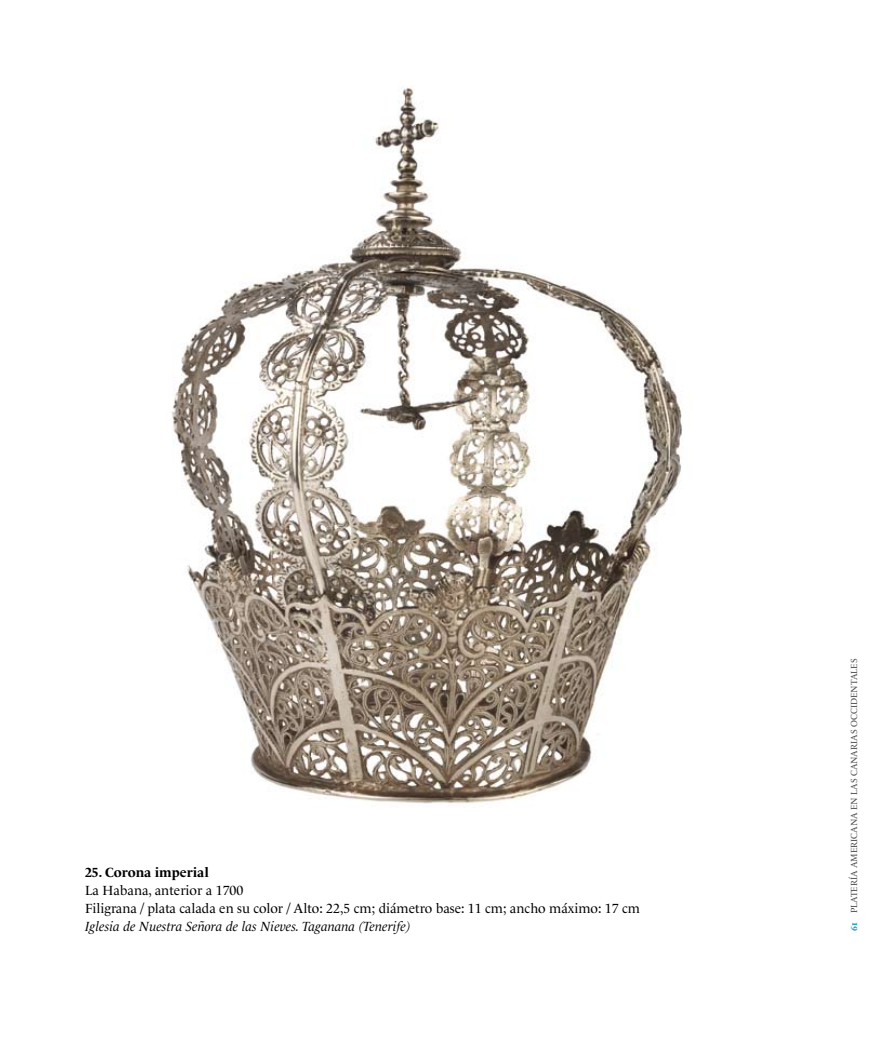
<style>
.page{position:relative;width:893px;height:1063px;background:#fff}
.page>*{position:absolute;margin:0;border:0;box-sizing:border-box;transform-origin:0 0}
.t1{font:13.5px/18px "Le Monde Livre";color:#000}
.t2{font:italic 13.5px "Le Monde Livre";color:#000}
.t3{font:700 13.5px "Le Monde Livre";color:#000}
.t4{font:9px "Le Monde Livre Classic";color:#4b4b4d}
.s1{font-weight:700;color:#0098b0}
</style>
<div class="page">
<img style="left:171px;top:86px;width:512px;height:718px">
<p class="t3" style="left:85px;top:864px;width:125px">25. Corona imperial</p>
<p class="t1" style="left:85px;top:881px;width:557px">La Habana, anterior a 1700<br>Filigrana / plata calada en su color / Alto: 22,5 cm; diámetro base: 11 cm; ancho máximo: 17 cm</p>
<p class="t2" style="left:85px;top:918px;width:327px">Iglesia de Nuestra Señora de las Nieves. Taganana (Tenerife)</p>
<p class="t4" style="left:849px;top:931px;width:274px;rotate:-90deg"><span class="s1">61</span> PLATERÍA AMERICANA EN LAS CANARIAS OCCIDENTALES</p>
</div>
